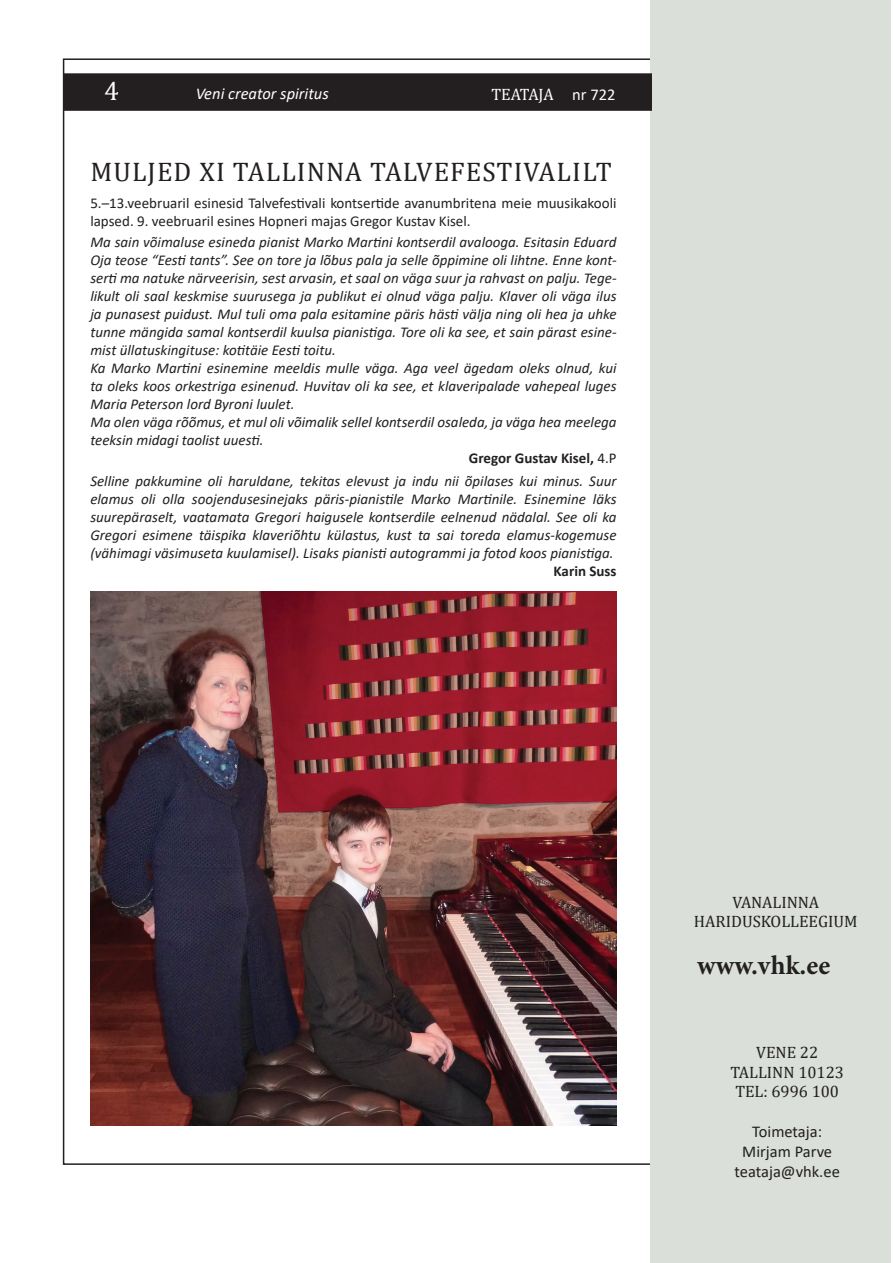
<style>
.page{position:relative;width:893px;height:1263px;background:#fff}
.page>*{position:absolute;margin:0;border:0;box-sizing:border-box;transform-origin:0 0}
.t1{font:27px "Cambria";letter-spacing:.04em;color:#231f20}
.t2{font:700 27px "Minion Pro";letter-spacing:.01em;color:#231f20}
.t3{font:27px "Cambria";color:#fff}
.t4{font:16.5px "Cambria";color:#231f20}
.t5{font:16.5px "Calibri";color:#231f20}
.t6{font:italic 16.5px "Calibri";color:#fff}
.t7{font:16.5px "Cambria";letter-spacing:-.015em;color:#fff}
.t8{font:italic 15px/18px "Calibri";color:#231f20;text-align:justify}
.t9{font:15px/18px "Calibri";color:#231f20}
.t10{font:700 15px "Calibri";color:#231f20}
.s1{font-family:"Calibri"}
.s2{font-weight:400}
</style>
<div class="page">
<div style="left:650px;top:0;width:241px;height:1263px;background:#dadfd9"></div>
<div style="left:64px;top:73px;width:588px;height:38px;background:#231f20"></div>
<img style="left:90px;top:592px;width:526px;height:533px">
<p class="t3" style="left:104px;top:75px;width:16px">4</p>
<p class="t7" style="left:491px;top:84px;width:125px">TEATAJA <span class="s1">nr 722</span></p>
<p class="t6" style="left:196px;top:82px;width:135px">Veni creator spiritus</p>
<p class="t1" style="left:90px;top:156px;width:523px">MULJED XI TALLINNA TALVEFESTIVALILT</p>
<p class="t9" style="left:90px;top:194px;width:528px">5.–13.veebruaril esinesid Talvefestivali kontsertide avanumbritena meie muusikakooli lapsed. 9. veebruaril esines Hopneri majas Gregor Kustav Kisel.</p>
<p class="t8" style="left:90px;top:233px;width:528px">Ma sain võimaluse esineda pianist Marko Martini kontserdil avalooga. Esitasin Eduard Oja teose “Eesti tants”. See on tore ja lõbus pala ja selle õppimine oli lihtne. Enne kont&shy;serti ma natuke närveerisin, sest arvasin, et saal on väga suur ja rahvast on palju. Tege&shy;likult oli saal keskmise suurusega ja publikut ei olnud väga palju. Klaver oli väga ilus ja punasest puidust. Mul tuli oma pala esitamine päris hästi välja ning oli hea ja uhke tunne mängida samal kontserdil kuulsa pianistiga. Tore oli ka see, et sain pärast esine&shy;mist üllatuskingituse: kotitäie Eesti toitu.</p>
<p class="t8" style="left:90px;top:359px;width:528px">Ka Marko Martini esinemine meeldis mulle väga. Aga veel ägedam oleks olnud, kui ta oleks koos orkestriga esinenud. Huvitav oli ka see, et klaveripalade vahepeal luges Maria Peterson lord Byroni luulet.</p>
<p class="t8" style="left:90px;top:413px;width:528px">Ma olen väga rõõmus, et mul oli võimalik sellel kontserdil osaleda, ja väga hea meelega teeksin midagi taolist uuesti.</p>
<p class="t10" style="left:469px;top:448px;width:149px">Gregor Gustav Kisel, <span class="s2">4.P</span></p>
<p class="t8" style="left:90px;top:471px;width:528px">Selline pakkumine oli haruldane, tekitas elevust ja indu nii õpilases kui minus. Suur elamus oli olla soojendusesinejaks päris-pianistile Marko Martinile. Esinemine läks suurepäraselt, vaatamata Gregori haigusele kontserdile eelnenud nädalal. See oli ka Gregori esimene täispika klaveriõhtu külastus, kust ta sai toreda elamus-kogemuse (vähimagi väsimuseta kuulamisel). Lisaks pianisti autogrammi ja fotod koos pianistiga.</p>
<p class="t10" style="left:554px;top:560px;width:65px">Karin Suss</p>
<p class="t4" style="left:732px;top:892px;width:88px">VANALINNA</p>
<p class="t4" style="left:694px;top:912px;width:165px">HARIDUSKOLLEEGIUM</p>
<p class="t2" style="left:697px;top:946px;width:135px">www.vhk.ee</p>
<p class="t4" style="left:756px;top:1042px;width:64px">VENE 22</p>
<p class="t4" style="left:730px;top:1062px;width:115px">TALLINN 10123</p>
<p class="t4" style="left:735px;top:1082px;width:105px">TEL: 6996 100</p>
<p class="t5" style="left:752px;top:1120px;width:71px">Toimetaja:</p>
<p class="t5" style="left:742px;top:1140px;width:91px">Mirjam Parve</p>
<p class="t5" style="left:734px;top:1160px;width:107px">teataja@vhk.ee</p>
</div>
